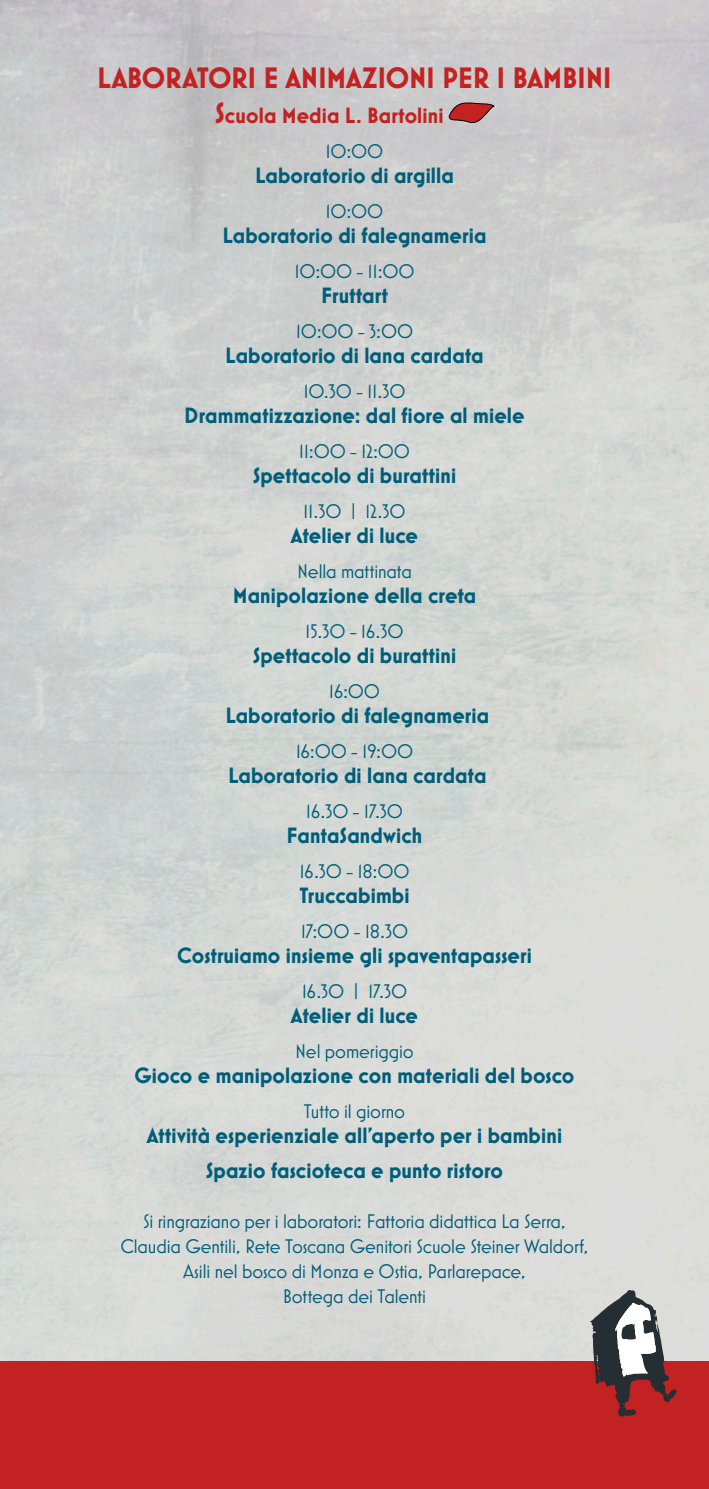
<style>
.page{position:relative;width:709px;height:1489px;background:#fff}
.page>*{position:absolute;margin:0;border:0;box-sizing:border-box;transform-origin:0 0}
.t1{font:700 30px "Mostra Nuova";letter-spacing:-.015em;color:#c32222}
.t2{font:700 22.5px/35px "Mostra Nuova";letter-spacing:.005em;color:#005e79;text-align:center}
.t3{font:700 22.5px "Mostra Nuova";letter-spacing:.005em;color:#c32222}
.t4{font:20px/25px "Mostra Nuova";letter-spacing:-.01em;color:#005e79;text-align:center}
.s1{font-size:30px}
</style>
<div class="page">
<div style="left:0;top:1361px;width:709px;height:127px;background:#c32222"></div>
<svg style="left:449px;top:99px;width:45px;height:27px"></svg>
<svg style="left:590px;top:1289px;width:86px;height:127px"></svg>
<h1 class="t1" style="left:97px;top:60px;width:516px">LABORATORI E ANIMAZIONI PER I BAMBINI</h1>
<p class="t3" style="left:215px;top:102px;width:230px"><span class="s1">S</span>cuola Media L. Bartolini</p>
<p class="t4" style="left:325px;top:138px;width:59px">10:00</p>
<p class="t2" style="left:255px;top:158px;width:200px">Laboratorio di argilla</p>
<p class="t4" style="left:325px;top:198px;width:59px">10:00</p>
<p class="t2" style="left:222px;top:218px;width:265px">Laboratorio di falegnameria</p>
<p class="t4" style="left:294px;top:258px;width:122px">10:00 - 11:00</p>
<p class="t2" style="left:321px;top:278px;width:68px">Fruttart</p>
<p class="t4" style="left:296px;top:318px;width:119px">10:00 - 3:00</p>
<p class="t2" style="left:225px;top:338px;width:260px">Laboratorio di lana cardata</p>
<p class="t4" style="left:303px;top:378px;width:104px">10.30 - 11.30</p>
<p class="t2" style="left:184px;top:398px;width:342px">Drammatizzazione: dal fiore al miele</p>
<p class="t4" style="left:299px;top:438px;width:113px">11:00 - 12:00</p>
<p class="t2" style="left:253px;top:458px;width:205px">Spettacolo di burattini</p>
<p class="t4" style="left:303px;top:498px;width:104px">11.30 | 12.30</p>
<p class="t2" style="left:291px;top:518px;width:129px">Atelier di luce</p>
<p class="t4" style="left:297px;top:558px;width:116px">Nella mattinata</p>
<p class="t2" style="left:233px;top:578px;width:245px">Manipolazione della creta</p>
<p class="t4" style="left:305px;top:618px;width:100px">15.30 - 16.30</p>
<p class="t2" style="left:253px;top:638px;width:205px">Spettacolo di burattini</p>
<p class="t4" style="left:329px;top:678px;width:53px">16:00</p>
<p class="t2" style="left:225px;top:698px;width:265px">Laboratorio di falegnameria</p>
<p class="t4" style="left:296px;top:738px;width:119px">16:00 - 19:00</p>
<p class="t2" style="left:228px;top:758px;width:260px">Laboratorio di lana cardata</p>
<p class="t4" style="left:306px;top:798px;width:99px">16.30 - 17.30</p>
<p class="t2" style="left:286px;top:818px;width:137px">FantaSandwich</p>
<p class="t4" style="left:299px;top:858px;width:112px">16.30 - 18:00</p>
<p class="t2" style="left:299px;top:878px;width:112px">Truccabimbi</p>
<p class="t4" style="left:301px;top:918px;width:109px">17:00 - 18.30</p>
<p class="t2" style="left:177px;top:938px;width:356px">Costruiamo insieme gli spaventapasseri</p>
<p class="t4" style="left:302px;top:978px;width:107px">16.30 | 17.30</p>
<p class="t2" style="left:291px;top:998px;width:129px">Atelier di luce</p>
<p class="t4" style="left:295px;top:1038px;width:120px">Nel pomeriggio</p>
<p class="t2" style="left:134px;top:1058px;width:441px">Gioco e manipolazione con materiali del bosco</p>
<p class="t4" style="left:304px;top:1098px;width:103px">Tutto il giorno</p>
<p class="t2" style="left:147px;top:1118px;width:417px">Attività esperienziale all’aperto per i bambini<br>Spazio fascioteca e punto ristoro</p>
<p class="t4" style="left:120px;top:1208px;width:469px">Si ringraziano per i laboratori: Fattoria didattica La Serra, Claudia Gentili, Rete Toscana Genitori Scuole Steiner Waldorf, Asili nel bosco di Monza e Ostia, Parlarepace,<br>Bottega dei Talenti</p>
</div>
